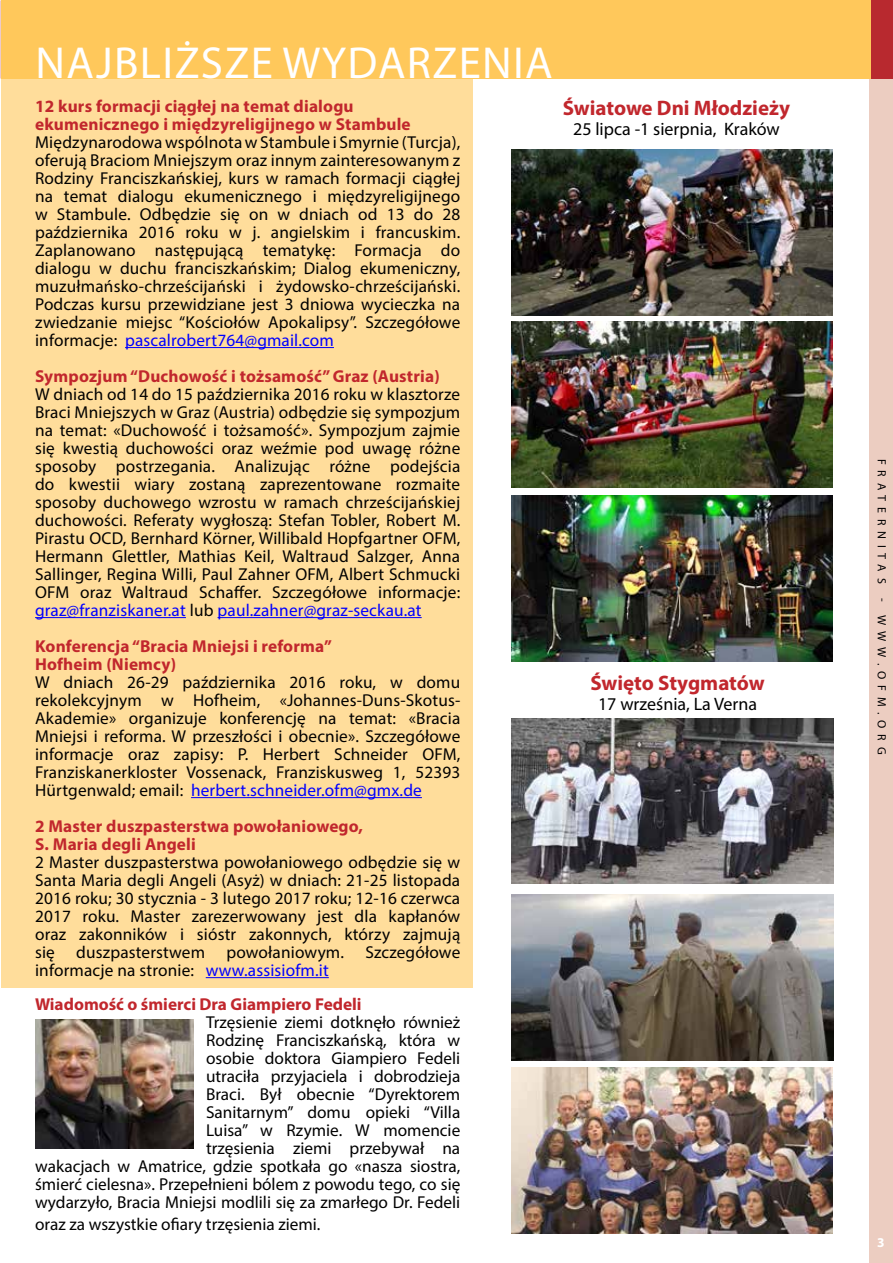
<style>
.page{position:relative;width:893px;height:1263px;background:#fff}
.page>*{position:absolute;margin:0;border:0;box-sizing:border-box;transform-origin:0 0}
.t1{font:45px "Myriad Pro";letter-spacing:.03em;color:#fff}
.t2{font:700 21px "Myriad Pro";color:#c1272d}
.t3{font:18px "Myriad Pro";color:#000}
.t4{font:17.25px/18px "Myriad Pro";color:#000;text-align:justify}
.t5{font:700 17.25px/18px "Myriad Pro";letter-spacing:.01em;color:#c1272d}
.t6{font:700 13.5px "Myriad Pro";color:#fff}
.t7{font:12px "Myriad Pro";letter-spacing:.49em;color:#000}
.s1{color:#00f}
</style>
<div class="page">
<div style="left:869px;top:79px;width:24px;height:1184px;background:#eccdc1"></div>
<div style="left:869px;top:0;width:24px;height:79px;background:#b8292f"></div>
<div style="left:1px;top:78px;width:471px;height:910px;background:#ffdd9b"></div>
<div style="left:1px;top:0;width:869px;height:78px;background:#ffc85b"></div>
<hr style="left:125px;top:347px;width:209px;height:1px;background:#00f">
<hr style="left:35px;top:617px;width:151px;height:1px;background:#00f">
<hr style="left:218px;top:617px;width:204px;height:1px;background:#00f">
<hr style="left:191px;top:797px;width:231px;height:1px;background:#00f">
<hr style="left:206px;top:977px;width:123px;height:1px;background:#00f">
<img style="left:512px;top:322px;width:320px;height:165px">
<img style="left:512px;top:149px;width:320px;height:166px">
<img style="left:512px;top:496px;width:320px;height:165px">
<img style="left:512px;top:1067px;width:320px;height:166px">
<img style="left:512px;top:718px;width:321px;height:166px">
<img style="left:512px;top:894px;width:321px;height:166px">
<img style="left:35px;top:1020px;width:158px;height:128px">
<h1 class="t1" style="left:36px;top:35px;width:519px">NAJBLIŻSZE WYDARZENIA</h1>
<p class="t5" style="left:35px;top:96px;width:377px">12 kurs formacji ciągłej na temat dialogu ekumenicznego i międzyreligijnego w Stambule</p>
<p class="t4" style="left:35px;top:133px;width:427px">Międzynarodowa wspólnota w Stambule i Smyrnie (Turcja), oferują Braciom Mniejszym oraz innym zainteresowanym z Rodziny Franciszkańskiej, kurs w ramach formacji ciągłej na temat dialogu ekumenicznego i międzyreligijnego w Stambule. Odbędzie się on w dniach od 13 do 28 października 2016 roku w j. angielskim i francuskim.<br>Zaplanowano następującą tematykę: Formacja do dialogu w duchu franciszkańskim; Dialog ekumeniczny, muzułmańsko-chrześcijański i żydowsko-chrześcijański.<br>Podczas kursu przewidziane jest 3 dniowa wycieczka na zwiedzanie miejsc “Kościołów Apokalipsy”. Szczegółowe informacje: <span class="s1">pascalrobert764@gmail.com</span></p>
<p class="t5" style="left:35px;top:366px;width:406px">Sympozjum “Duchowość i tożsamość” Graz (Austria)</p>
<p class="t4" style="left:35px;top:385px;width:427px">W dniach od 14 do 15 października 2016 roku w klasztorze Braci Mniejszych w Graz (Austria) odbędzie się sympozjum na temat: «Duchowość i tożsamość». Sympozjum zajmie się kwestią duchowości oraz weźmie pod uwagę różne sposoby postrzegania. Analizując różne podejścia do kwestii wiary zostaną zaprezentowane rozmaite sposoby duchowego wzrostu w ramach chrześcijańskiej duchowości. Referaty wygłoszą: Stefan Tobler, Robert M.<br>Pirastu OCD, Bernhard Körner, Willibald Hopfgartner OFM, Hermann Glettler, Mathias Keil, Waltraud Salzger, Anna Sallinger, Regina Willi, Paul Zahner OFM, Albert Schmucki OFM oraz Waltraud Schaffer. Szczegółowe informacje: <span class="s1">graz@franziskaner.at</span> lub <span class="s1">paul.zahner@graz-seckau.at</span></p>
<p class="t5" style="left:35px;top:636px;width:298px">Konferencja “Bracia Mniejsi i reforma”<br>Hofheim (Niemcy)</p>
<p class="t4" style="left:35px;top:673px;width:427px">W dniach 26-29 października 2016 roku, w domu rekolekcyjnym w Hofheim, «Johannes-Duns-Skotus-Akademie» organizuje konferencję na temat: «Bracia Mniejsi i reforma. W przeszłości i obecnie». Szczegółowe informacje oraz zapisy: P. Herbert Schneider OFM, Franziskanerkloster Vossenack, Franziskusweg 1, 52393<br>Hürtgenwald; email: <span class="s1">herbert.schneider.ofm@gmx.de</span></p>
<p class="t5" style="left:35px;top:816px;width:329px">2 Master duszpasterstwa powołaniowego,<br>S. Maria degli Angeli</p>
<p class="t4" style="left:35px;top:852px;width:427px">2 Master duszpasterstwa powołaniowego odbędzie się w Santa Maria degli Angeli (Asyż) w dniach: 21-25 listopada 2016 roku; 30 stycznia - 3 lutego 2017 roku; 12-16 czerwca 2017 roku. Master zarezerwowany jest dla kapłanów oraz zakonników i sióstr zakonnych, którzy zajmują się duszpasterstwem powołaniowym. Szczegółowe informacje na stronie: <span class="s1">www.assisiofm.it</span></p>
<p class="t5" style="left:35px;top:995px;width:328px">Wiadomość o śmierci Dra Giampiero Fedeli</p>
<p class="t4" style="left:35px;top:1013px;width:427px;text-align:right">Trzęsienie ziemi dotknęło również<br>Rodzinę Franciszkańską, która w<br>osobie doktora Giampiero Fedeli<br>utraciła przyjaciela i dobrodzieja<br>Braci. Był obecnie “Dyrektorem<br>Sanitarnym” domu opieki “Villa<br>Luisa” w Rzymie. W momencie<br>trzęsienia ziemi przebywał na<br>wakacjach w Amatrice, gdzie spotkała go «nasza siostra, śmierć cielesna». Przepełnieni bólem z powodu tego, co się wydarzyło, Bracia Mniejsi modlili się za zmarłego Dr. Fedeli</p>
<p class="t4" style="left:35px;top:1215px;width:287px">oraz za wszystkie ofiary trzęsienia ziemi.</p>
<p class="t2" style="left:563px;top:94px;width:229px">Światowe Dni Młodzieży</p>
<p class="t3" style="left:573px;top:118px;width:208px">25 lipca -1 sierpnia, Kraków</p>
<p class="t2" style="left:590px;top:669px;width:176px">Święto Stygmatów</p>
<p class="t3" style="left:598px;top:692px;width:161px">17 września, La Verna</p>
<p class="t7" style="left:889px;top:458px;width:297px;rotate:90deg">FRATERNITAS - WWW.OFM.ORG</p>
<p class="t6" style="left:877px;top:1233px;width:9px">3</p>
</div>
